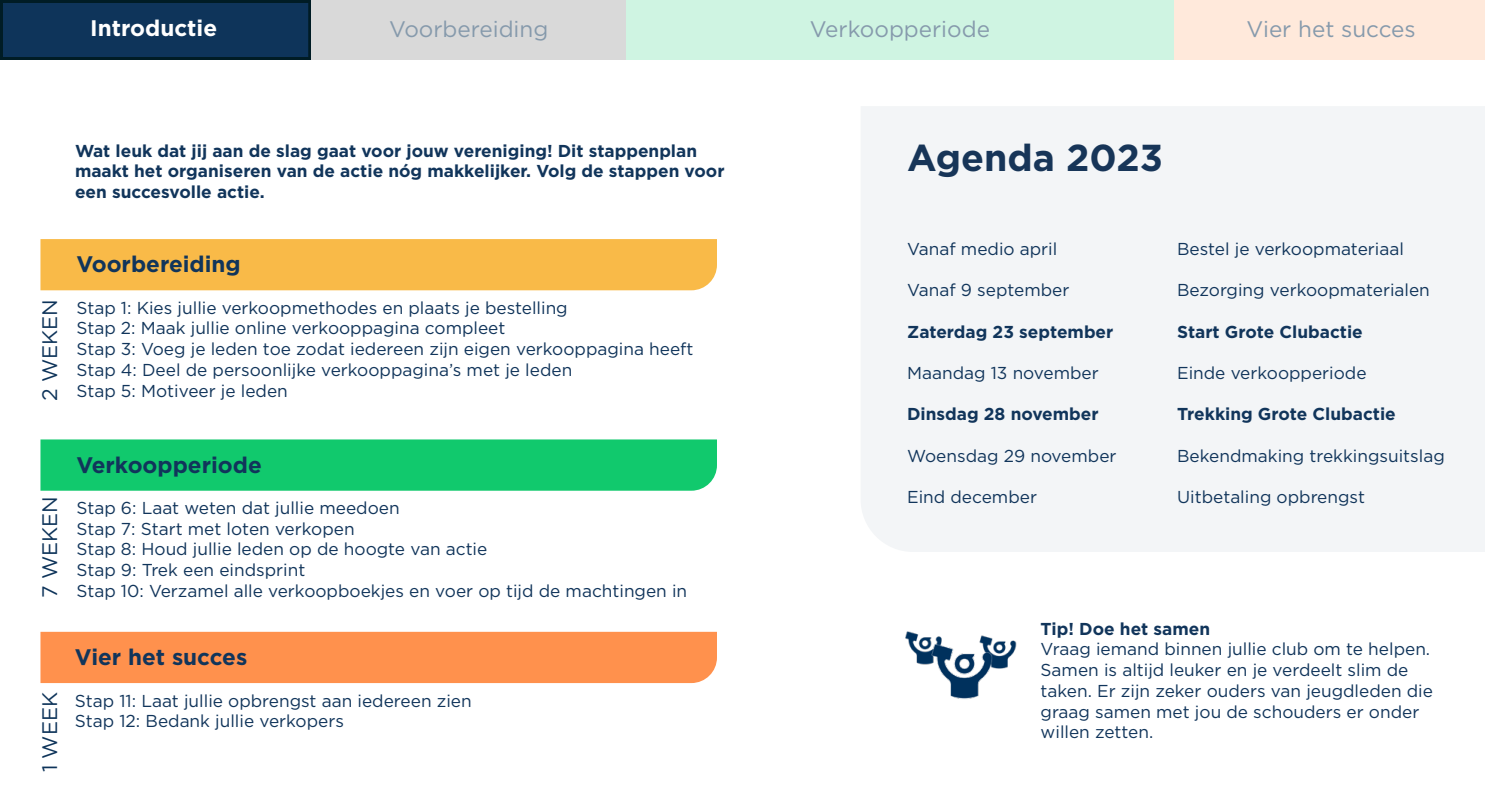
<style>
.page{position:relative;width:1485px;height:810px;background:#fff}
.page>*{position:absolute;margin:0;border:0;box-sizing:border-box;transform-origin:0 0}
.t1{font:700 37.5px "Gotham";color:#173558}
.t2{font:22.5px "Gotham";color:#869aac}
.t3{font:700 22.5px "Gotham";color:#11355b}
.t4{font:700 22.5px "Gotham";color:#fff}
.t5{font:21px "Gotham";color:#0e345a}
.t6{font:17.25px/20.7px "Gotham";color:#11355b}
.t7{font:700 17.25px/20.7px "Gotham";color:#11355b}
</style>
<div class="page">
<div style="left:0;top:0;width:311px;height:60px;background:#0e345a;border:3px solid #001c25"></div>
<div style="left:311px;top:0;width:315px;height:60px;background:#d9d9d9"></div>
<div style="left:626px;top:0;width:553px;height:60px;background:#cff4e2"></div>
<div style="left:1174px;top:0;width:311px;height:60px;background:#ffe9db"></div>
<div style="left:40px;top:439px;width:677px;height:52px;background:#11c96d"></div>
<div style="left:40px;top:239px;width:677px;height:51px;background:#f9ba48"></div>
<div style="left:40px;top:632px;width:677px;height:51px;background:#ff914d"></div>
<div style="left:861px;top:106px;width:624px;height:446px;background:#f3f5f7"></div>
<img style="left:905px;top:631px;width:112px;height:68px">
<h2 class="t4" style="left:90px;top:15px;width:128px">Introductie</h2>
<h2 class="t2" style="left:389px;top:15px;width:161px">Voorbereiding</h2>
<h2 class="t2" style="left:810px;top:15px;width:182px">Verkoopperiode</h2>
<h2 class="t2" style="left:1247px;top:15px;width:171px">Vier het succes</h2>
<p class="t7" style="left:75px;top:140px;width:651px">Wat leuk dat jij aan de slag gaat voor jouw vereniging! Dit stappenplan maakt het organiseren van de actie nóg makkelijker. Volg de stappen voor een succesvolle actie.</p>
<p class="t5" style="left:36px;top:401px;width:103px;rotate:-90deg">2 WEKEN</p>
<h2 class="t3" style="left:76px;top:251px;width:166px">Voorbereiding</h2>
<p class="t6" style="left:76px;top:297px;width:619px">Stap 1: Kies jullie verkoopmethodes en plaats je bestelling<br>Stap 2: Maak jullie online verkooppagina compleet<br>Stap 3: Voeg je leden toe zodat iedereen zijn eigen verkooppagina heeft Stap 4: Deel de persoonlijke verkooppagina’s met je leden<br>Stap 5: Motiveer je leden</p>
<p class="t5" style="left:36px;top:598px;width:103px;rotate:-90deg">7 WEKEN</p>
<h2 class="t3" style="left:76px;top:452px;width:187px">Verkoopperiode</h2>
<p class="t6" style="left:76px;top:497px;width:612px">Stap 6: Laat weten dat jullie meedoen<br>Stap 7: Start met loten verkopen<br>Stap 8: Houd jullie leden op de hoogte van actie<br>Stap 9: Trek een eindsprint<br>Stap 10: Verzamel alle verkoopboekjes en voer op tijd de machtingen in</p>
<p class="t5" style="left:36px;top:772px;width:82px;rotate:-90deg">1 WEEK</p>
<h2 class="t3" style="left:75px;top:644px;width:174px">Vier het succes</h2>
<p class="t6" style="left:75px;top:690px;width:398px">Stap 11: Laat jullie opbrengst aan iedereen zien<br>Stap 12: Bedank jullie verkopers</p>
<h1 class="t1" style="left:907px;top:136px;width:258px">Agenda 2023</h1>
<p class="t6" style="left:907px;top:238px;width:152px">Vanaf medio april</p>
<p class="t6" style="left:1177px;top:238px;width:228px">Bestel je verkoopmateriaal</p>
<p class="t6" style="left:907px;top:279px;width:164px">Vanaf 9 september</p>
<p class="t6" style="left:1177px;top:279px;width:254px">Bezorging verkoopmaterialen</p>
<p class="t7" style="left:907px;top:321px;width:208px">Zaterdag 23 september</p>
<p class="t7" style="left:1177px;top:321px;width:187px">Start Grote Clubactie</p>
<p class="t6" style="left:907px;top:362px;width:193px">Maandag 13 november</p>
<p class="t6" style="left:1177px;top:362px;width:191px">Einde verkoopperiode</p>
<p class="t7" style="left:907px;top:403px;width:193px">Dinsdag 28 november</p>
<p class="t7" style="left:1177px;top:403px;width:220px">Trekking Grote Clubactie</p>
<p class="t6" style="left:907px;top:445px;width:211px">Woensdag 29 november</p>
<p class="t6" style="left:1177px;top:445px;width:269px">Bekendmaking trekkingsuitslag</p>
<p class="t6" style="left:907px;top:486px;width:131px">Eind december</p>
<p class="t6" style="left:1177px;top:486px;width:189px">Uitbetaling opbrengst</p>
<p class="t7" style="left:1041px;top:618px;width:171px">Tip! Doe het samen</p>
<p class="t6" style="left:1041px;top:639px;width:394px">Vraag iemand binnen jullie club om te helpen.<br>Samen is altijd leuker en je verdeelt slim de taken. Er zijn zeker ouders van jeugdleden die graag samen met jou de schouders er onder willen zetten.</p>
</div>
